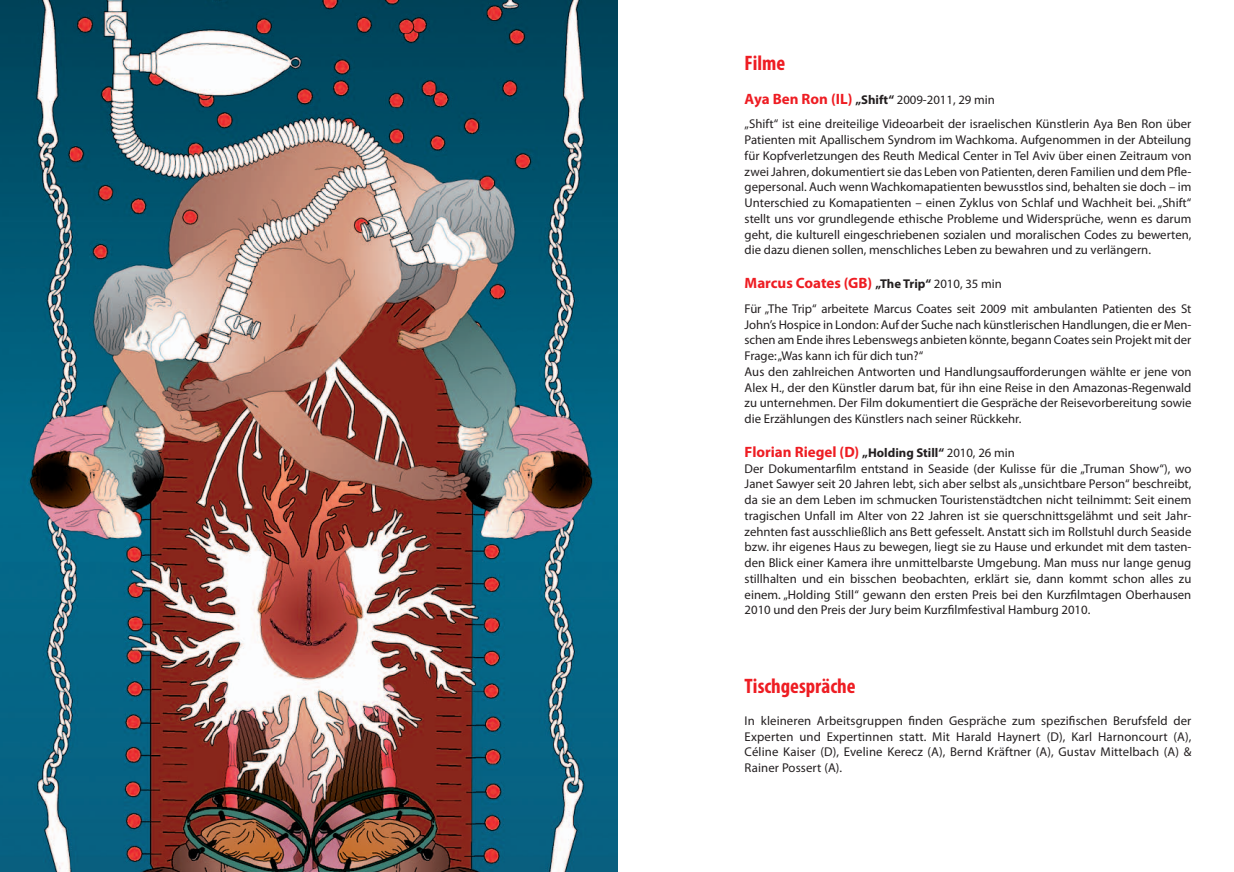
<style>
.page{position:relative;width:1234px;height:872px;background:#fff}
.page>*{position:absolute;margin:0;border:0;box-sizing:border-box;transform-origin:0 0}
.t1{font:700 condensed 21px "Myriad Pro";color:#ee1d23}
.t2{font:700 15px "Myriad Pro";color:#ee1d23}
.t3{font:12.75px/15.8px "Myriad Pro";color:#231f20;text-align:justify}
.s1{font-weight:700;font-size:15px;color:#ee1d23}
.s2{font-weight:700}
.s3{font-size:12.75px;color:#231f20}
.s4{font-weight:400;font-size:12.75px;color:#231f20}
</style>
<div class="page">
<img style="left:0;top:0;width:617px;height:872px">
<h1 class="t1" style="left:744px;top:51px;width:42px">Filme</h1>
<p class="t3" style="left:744px;top:87px;width:448px;line-height:24.8px"><span class="s1">Aya Ben Ron (IL)</span> <span class="s2">„Shift“</span> 2009-2011, 29 min<br>„Shift“ ist eine dreiteilige Videoarbeit der israelischen Künstlerin Aya Ben Ron über</p>
<p class="t3" style="left:744px;top:132px;width:448px">Patienten mit Apallischem Syndrom im Wachkoma. Aufgenommen in der Abteilung für Kopfverletzungen des Reuth Medical Center in Tel Aviv über einen Zeitraum von zwei Jahren, dokumentiert sie das Leben von Patienten, deren Familien und dem Pfle&shy;gepersonal. Auch wenn Wachkomapatienten bewusstlos sind, behalten sie doch – im Unterschied zu Komapatienten – einen Zyklus von Schlaf und Wachheit bei. „Shift“ stellt uns vor grundlegende ethische Probleme und Widersprüche, wenn es darum geht, die kulturell eingeschriebenen sozialen und moralischen Codes zu bewerten, die dazu dienen sollen, menschliches Leben zu bewahren und zu verlängern.</p>
<p class="t2" style="left:744px;top:275px;width:259px">Marcus Coates (GB) <span class="s3">„The Trip“</span> <span class="s4">2010, 35 min</span></p>
<p class="t3" style="left:744px;top:301px;width:448px;text-align:left">Für „The Trip“ arbeitete Marcus Coates seit 2009 mit ambulanten Patienten des St John’s Hospice in London: Auf der Suche nach künstlerischen Handlungen, die er Men&shy;schen am Ende ihres Lebenswegs anbieten könnte, begann Coates sein Projekt mit der Frage: „Was kann ich für dich tun?“<br>Aus den zahlreichen Antworten und Handlungsaufforderungen wählte er jene von Alex H., der den Künstler darum bat, für ihn eine Reise in den Amazonas-Regenwald zu unternehmen. Der Film dokumentiert die Gespräche der Reisevorbereitung sowie die Erzählungen des Künstlers nach seiner Rückkehr.</p>
<p class="t2" style="left:744px;top:443px;width:271px">Florian Riegel (D) <span class="s3">„Holding Still“</span> <span class="s4">2010, 26 min</span></p>
<p class="t3" style="left:744px;top:461px;width:448px">Der Dokumentarfilm entstand in Seaside (der Kulisse für die „Truman Show“), wo Janet Sawyer seit 20 Jahren lebt, sich aber selbst als „unsichtbare Person“ beschreibt, da sie an dem Leben im schmucken Touristenstädtchen nicht teilnimmt: Seit einem tragischen Unfall im Alter von 22 Jahren ist sie querschnittsgelähmt und seit Jahr&shy;zehnten fast ausschließlich ans Bett gefesselt. Anstatt sich im Rollstuhl durch Seaside bzw. ihr eigenes Haus zu bewegen, liegt sie zu Hause und erkundet mit dem tasten&shy;den Blick einer Kamera ihre unmittelbarste Umgebung. Man muss nur lange genug stillhalten und ein bisschen beobachten, erklärt sie, dann kommt schon alles zu einem. „Holding Still“ gewann den ersten Preis bei den Kurzfilmtagen Oberhausen 2010 und den Preis der Jury beim Kurzfilmfestival Hamburg 2010.</p>
<h1 class="t1" style="left:744px;top:674px;width:112px">Tischgespräche</h1>
<p class="t3" style="left:744px;top:713px;width:448px">In kleineren Arbeitsgruppen finden Gespräche zum spezifischen Berufsfeld der Experten und Expertinnen statt. Mit Harald Haynert (D), Karl Harnoncourt (A), Céline Kaiser (D), Eveline Kerecz (A), Bernd Kräftner (A), Gustav Mittelbach (A) &amp; Rainer Possert (A).</p>
</div>
